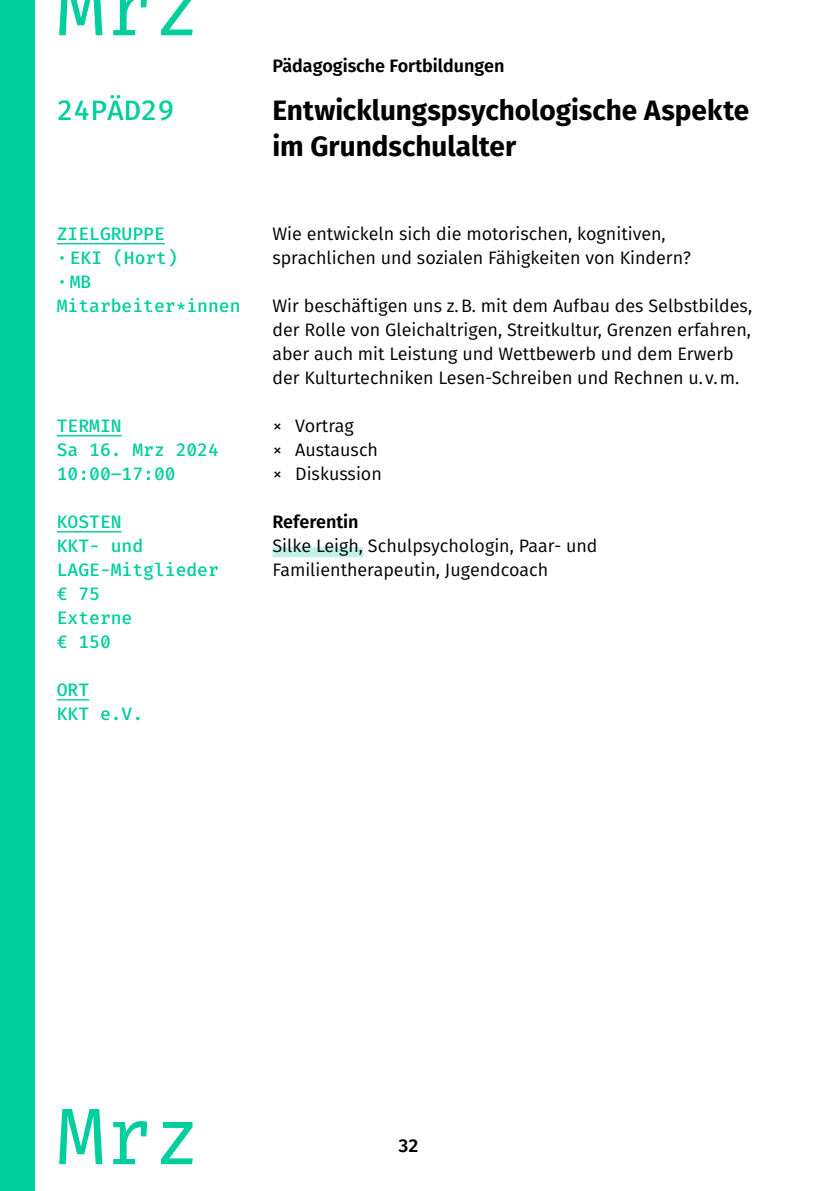
<style>
.page{position:relative;width:840px;height:1191px;background:#fff}
.page>*{position:absolute;margin:0;border:0;box-sizing:border-box;transform-origin:0 0}
.t1{font:80px "Fira Mono";color:#00ce9d}
.t2{font:700 28px/36px "Fira Sans";color:#000}
.t3{font:500 28px "Fira Mono";color:#00ce9d}
.t4{font:18px/24px "Fira Sans";color:#000}
.t5{font:500 18px/24px "Fira Mono";color:#00ce9d}
.t6{font:600 18px "Fira Sans";color:#000}
</style>
<div class="page">
<div style="left:0;top:0;width:34px;height:1191px;background:#00ce9d"></div>
<hr style="left:57px;top:435px;width:64px;height:1px;background:#00ce9d">
<hr style="left:57px;top:531px;width:64px;height:1px;background:#00ce9d">
<hr style="left:57px;top:699px;width:32px;height:1px;background:#00ce9d">
<hr style="left:57px;top:243px;width:108px;height:1px;background:#00ce9d">
<div style="left:272px;top:547px;width:91px;height:10px;background:#bff3e7"></div>
<h1 class="t1" style="left:57px;top:-49px;width:145px">Mrz</h1>
<h2 class="t3" style="left:57px;top:91px;width:119px">24PÄD29</h2>
<p class="t5" style="left:57px;top:223px;width:185px">ZIELGRUPPE<br>·EKI (Hort)<br>·MB<br>Mitarbeiter*innen</p>
<p class="t5" style="left:57px;top:415px;width:163px">TERMIN<br>Sa 16. Mrz 2024<br>10:00–17:00</p>
<p class="t5" style="left:57px;top:511px;width:163px">KOSTEN<br>KKT- und<br>LAGE-Mitglieder € 75<br>Externe<br>€ 150</p>
<p class="t5" style="left:57px;top:679px;width:88px">ORT<br>KKT e.V.</p>
<p class="t6" style="left:272px;top:51px;width:233px">Pädagogische Fortbildungen</p>
<h2 class="t2" style="left:272px;top:90px;width:478px">Entwicklungspsychologische Aspekte im Grundschulalter</h2>
<p class="t4" style="left:272px;top:221px;width:420px">Wie entwickeln sich die motorischen, kognitiven, sprachlichen und sozialen Fähigkeiten von Kindern?</p>
<p class="t4" style="left:272px;top:293px;width:481px">Wir beschäftigen uns z.B. mit dem Aufbau des Selbstbildes, der Rolle von Gleichaltrigen, Streitkultur, Grenzen erfahren, aber auch mit Leistung und Wettbewerb und dem Erwerb der Kulturtechniken Lesen-Schreiben und Rechnen u. v.m.</p>
<p class="t4" style="left:272px;top:413px;width:111px">× Vortrag<br>× Austausch × Diskussion</p>
<p class="t6" style="left:272px;top:507px;width:88px">Referentin</p>
<p class="t4" style="left:272px;top:533px;width:326px">Silke Leigh, Schulpsychologin, Paar- und<br>Familientherapeutin, Jugendcoach</p>
<h1 class="t1" style="left:57px;top:1080px;width:145px">Mrz</h1>
<p class="t6" style="left:398px;top:1131px;width:22px">32</p>
</div>
